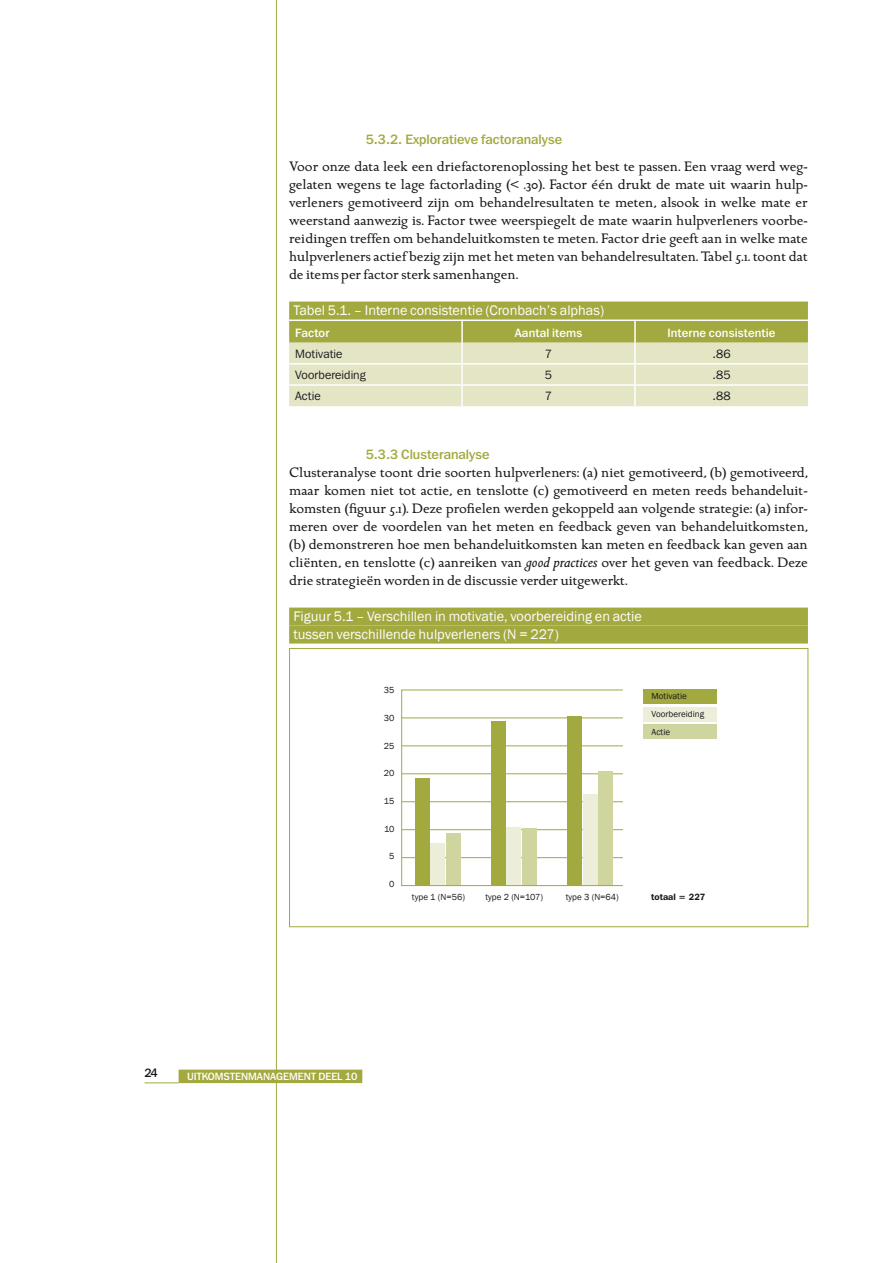
<style>
.page{position:relative;width:893px;height:1263px;background:#fff}
.page>*{position:absolute;margin:0;border:0;box-sizing:border-box;transform-origin:0 0}
.t1{font:14.25px/18px "Golden Cockerel ITC";color:#1a171c;text-align:justify}
.t2{font:14.25px/18px "Franklin Gothic";color:#fff}
.t3{font:500 13.5px "Franklin Gothic IT Cby BT";color:#a2a93f}
.t4{font:12px "Franklin Gothic IT Cby BT";letter-spacing:.01em;color:#1a171c}
.t5{font:500 12px "Franklin Gothic IT Cby BT";color:#fff}
.t6{font:500 12px "Franklin Gothic IT Cby BT";color:#1a171c}
.t7{font:500 10.5px "Franklin Gothic IT Cby BT";color:#fff}
.t8{font:9px/18px "Franklin Gothic";color:#1a171c}
.t9{font:600 9px "Franklin Gothic IT Cby BT";color:#1a171c}
.s1{font-style:italic}
</style>
<div class="page">
<hr style="left:276px;top:0;width:1px;height:1263px;background:#a2a93f">
<div style="left:179px;top:1069px;width:183px;height:14px;background:#a2a93f"></div>
<hr style="left:145px;top:1082px;width:34px;height:1px;background:#a2a93f">
<div style="left:289px;top:301px;width:519px;height:19px;background:#a2a93f"></div>
<div style="left:289px;top:607px;width:519px;height:19px;background:#a2a93f"></div>
<div style="left:289px;top:625px;width:519px;height:19px;background:#a2a93f"></div>
<svg style="left:289px;top:321px;width:519px;height:85px;background:#d3d6a4"></svg>
<hr style="left:289px;top:384px;width:173px;height:2px;background:#fff">
<hr style="left:462px;top:384px;width:173px;height:2px;background:#fff">
<hr style="left:635px;top:384px;width:173px;height:2px;background:#fff">
<hr style="left:402px;top:717px;width:221px;height:1px;background:#a2a93f">
<hr style="left:402px;top:745px;width:221px;height:1px;background:#a2a93f">
<hr style="left:402px;top:773px;width:221px;height:1px;background:#a2a93f">
<hr style="left:402px;top:801px;width:221px;height:1px;background:#a2a93f">
<hr style="left:402px;top:829px;width:221px;height:1px;background:#a2a93f">
<hr style="left:402px;top:857px;width:221px;height:1px;background:#a2a93f">
<div style="left:415px;top:778px;width:14px;height:107px;background:#a2a93f"></div>
<div style="left:430px;top:843px;width:15px;height:42px;background:#eceed9"></div>
<div style="left:446px;top:833px;width:15px;height:52px;background:#d0d49f"></div>
<div style="left:491px;top:721px;width:14px;height:164px;background:#a2a93f"></div>
<div style="left:507px;top:827px;width:14px;height:58px;background:#eceed9"></div>
<div style="left:522px;top:828px;width:15px;height:57px;background:#d0d49f"></div>
<div style="left:567px;top:716px;width:15px;height:169px;background:#a2a93f"></div>
<div style="left:583px;top:794px;width:14px;height:91px;background:#eceed9"></div>
<div style="left:598px;top:771px;width:15px;height:114px;background:#d0d49f"></div>
<div style="left:644px;top:689px;width:73px;height:15px;background:#a2a93f"></div>
<div style="left:644px;top:707px;width:73px;height:14px;background:#eceed9"></div>
<div style="left:644px;top:724px;width:73px;height:15px;background:#d0d49f"></div>
<div style="left:401px;top:690px;width:222px;height:196px;border:1px solid #a2a93f"></div>
<div style="left:289px;top:648px;width:519px;height:279px;border:1px solid #a2a93f"></div>
<p class="t3" style="left:366px;top:131px;width:198px">5.3.2. Exploratieve factoranalyse</p>
<p class="t1" style="left:289px;top:158px;width:520px">Voor onze data leek een driefactorenoplossing het best te passen. Een vraag werd weg&shy;gelaten wegens te lage factorlading (&lt; .30). Factor één drukt de mate uit waarin hulp&shy;verleners gemotiveerd zijn om behandelresultaten te meten, alsook in welke mate er weerstand aanwezig is. Factor twee weerspiegelt de mate waarin hulpverleners voorbe&shy;reidingen treffen om behandeluitkomsten te meten. Factor drie geeft aan in welke mate hulpverleners actief bezig zijn met het meten van behandelresultaten. Tabel 5.1. toont dat de items per factor sterk samenhangen.</p>
<p class="t2" style="left:293px;top:302px;width:312px">Tabel 5.1. – Interne consistentie (Cronbach’s alphas)</p>
<p class="t5" style="left:295px;top:325px;width:36px">Factor</p>
<p class="t5" style="left:515px;top:325px;width:69px">Aantal items</p>
<p class="t5" style="left:667px;top:325px;width:110px">Interne consistentie</p>
<p class="t4" style="left:295px;top:346px;width:49px">Motivatie</p>
<p class="t4" style="left:545px;top:346px;width:9px">7</p>
<p class="t4" style="left:712px;top:346px;width:20px">.86</p>
<p class="t4" style="left:295px;top:367px;width:72px">Voorbereiding</p>
<p class="t4" style="left:545px;top:367px;width:9px">5</p>
<p class="t4" style="left:712px;top:367px;width:20px">.85</p>
<p class="t4" style="left:295px;top:389px;width:27px">Actie</p>
<p class="t4" style="left:545px;top:389px;width:9px">7</p>
<p class="t4" style="left:712px;top:389px;width:20px">.88</p>
<p class="t3" style="left:366px;top:446px;width:125px">5.3.3 Clusteranalyse</p>
<p class="t1" style="left:289px;top:464px;width:520px">Clusteranalyse toont drie soorten hulpverleners: (a) niet gemotiveerd, (b) gemotiveerd, maar komen niet tot actie, en tenslotte (c) gemotiveerd en meten reeds behandeluit&shy;komsten (figuur 5.1). Deze profielen werden gekoppeld aan volgende strategie: (a) infor&shy;meren over de voordelen van het meten en feedback geven van behandeluitkomsten, (b) demonstreren hoe men behandeluitkomsten kan meten en feedback kan geven aan cliënten, en tenslotte (c) aanreiken van <span class="s1">good practices</span> over het geven van feedback. Deze drie strategieën worden in de discussie verder uitgewerkt.</p>
<p class="t2" style="left:293px;top:608px;width:350px">Figuur 5.1 – Verschillen in motivatie, voorbereiding en actie tussen verschillende hulpverleners (N = 227)</p>
<p class="t8" style="left:384px;top:682px;width:12px">35</p>
<p class="t8" style="left:384px;top:709px;width:12px">30</p>
<p class="t8" style="left:384px;top:737px;width:12px">25</p>
<p class="t8" style="left:384px;top:764px;width:12px">20</p>
<p class="t8" style="left:384px;top:792px;width:12px">15</p>
<p class="t8" style="left:384px;top:820px;width:12px">10</p>
<p class="t8" style="left:389px;top:847px;width:7px">5</p>
<p class="t8" style="left:389px;top:875px;width:7px">0</p>
<p class="t8" style="left:652px;top:687px;width:54px">Motivatie<br>Voorbereiding<br>Actie</p>
<p class="t8" style="left:412px;top:888px;width:55px">type 1 (N=56)</p>
<p class="t8" style="left:485px;top:888px;width:59px">type 2 (N=107)</p>
<p class="t8" style="left:566px;top:888px;width:55px">type 3 (N=64)</p>
<p class="t9" style="left:651px;top:891px;width:56px">totaal = 227</p>
<p class="t6" style="left:145px;top:1065px;width:15px">24</p>
<p class="t7" style="left:187px;top:1070px;width:172px">Uitkomstenmanagement deel 10</p>
</div>
